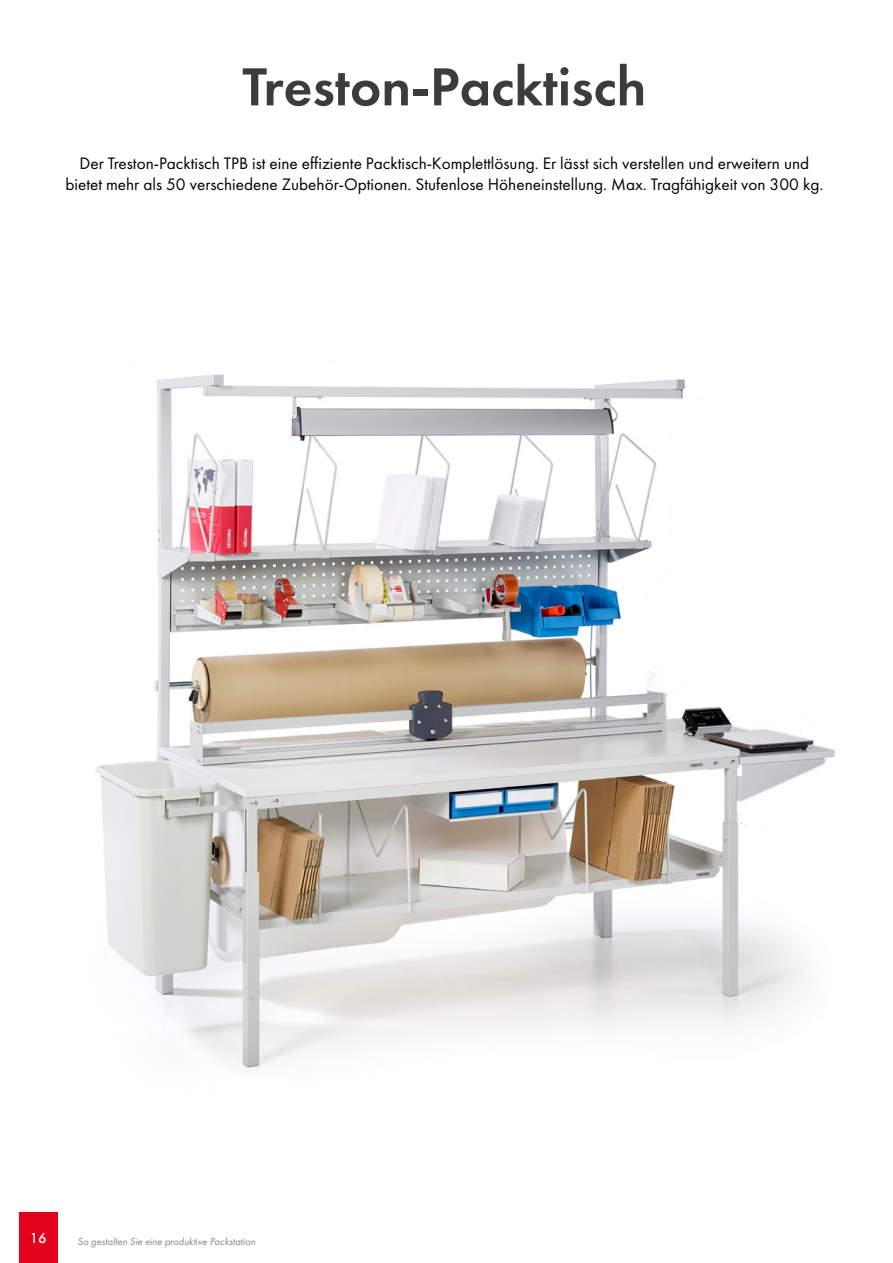
<style>
.page{position:relative;width:893px;height:1263px;background:#fff}
.page>*{position:absolute;margin:0;border:0;box-sizing:border-box;transform-origin:0 0}
.t1{font:55.5px "Futura Demi";color:#3c3c3b}
.t2{font:17.25px/20.7px "Futura";color:#000;text-align:center}
.t3{font:500 15px "Futura";color:#fff}
.t4{font:italic 10.5px "Futura";color:#878787}
</style>
<div class="page">
<img style="left:96px;top:374px;width:739px;height:697px">
<div style="left:19px;top:1212px;width:38px;height:51px;background:#e2001a"></div>
<h1 class="t1" style="left:242px;top:52px;width:405px">Treston-Packtisch</h1>
<p class="t2" style="left:65px;top:153px;width:759px">Der Treston-Packtisch TPB ist eine effiziente Packtisch-Komplettlösung. Er lässt sich verstellen und erweitern und bietet mehr als 50 verschiedene Zubehör-Optionen. Stufenlose Höheneinstellung. Max. Tragfähigkeit von 300 kg.</p>
<p class="t3" style="left:30px;top:1228px;width:19px">16</p>
<p class="t4" style="left:78px;top:1235px;width:179px">So gestalten Sie eine produktive Packstation</p>
</div>
